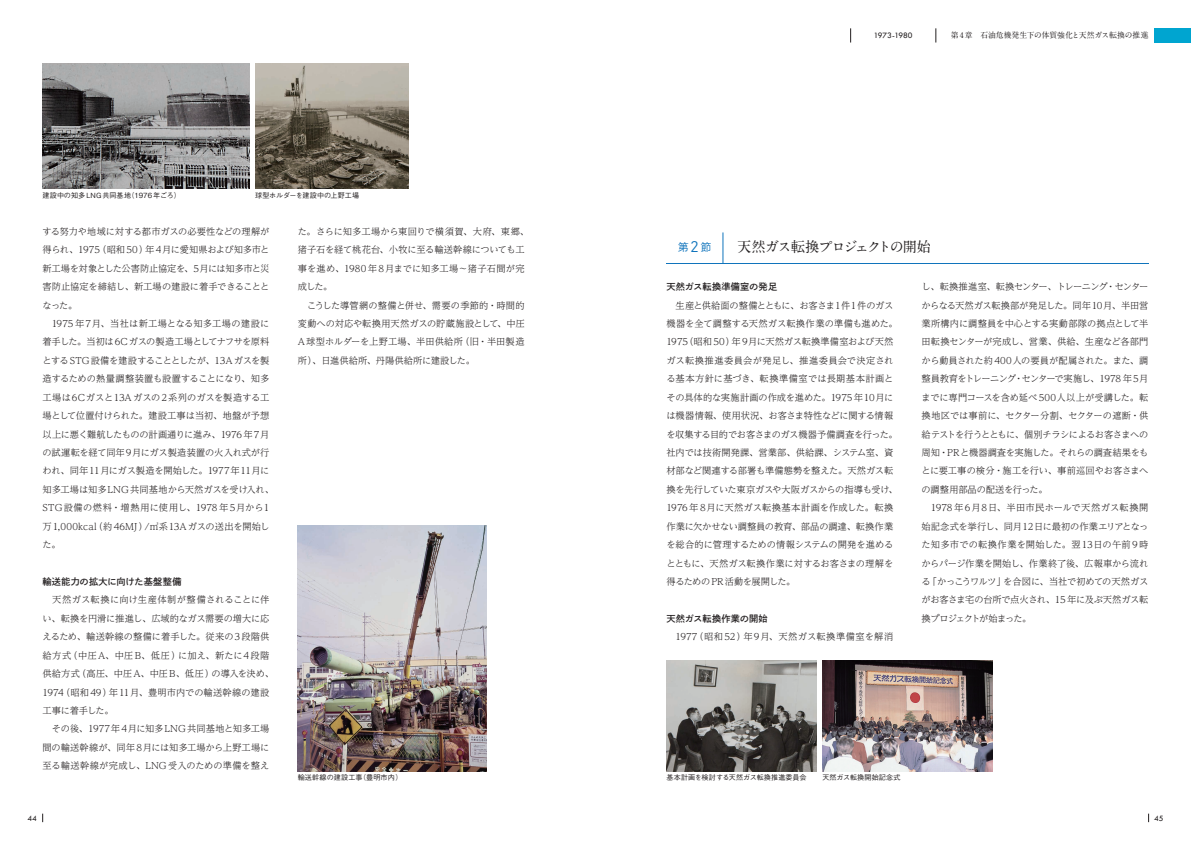
<style>
.page{position:relative;width:1191px;height:842px;background:#fff}
.page>*{position:absolute;margin:0;border:0;box-sizing:border-box;transform-origin:0 0}
.t1{font:700 14.2px "A1 Mincho Std";letter-spacing:-.075em;color:#231f20}
.t2{font:10.6px "Shuei Go Kin Std L";color:#1074bc}
.t3{font:300 9.2px/18.4px "UD Reimin Pro";letter-spacing:-.005em;color:#231f20}
.t4{font:9.2px "Shuei Go Gin Std B";letter-spacing:.015em;color:#231f20}
.t5{font:300 9.2px "UD Reimin Pro";letter-spacing:.05em;color:#231f20}
.t6{font:8.5px "Tw Cen";letter-spacing:-.005em;color:#231f20}
.t7{font:7.8px "A1 Mincho Std Bol 1";letter-spacing:-.005em;color:#231f20}
.t8{font:500 7.1px "Gothic BBB Pro";letter-spacing:.01em;color:#231f20}
.t9{font:500 7.1px "Gothic BBB Pro";letter-spacing:-.02em;color:#231f20}
.s1{font-size:14.2px}
</style>
<div class="page">
<hr style="left:722px;top:232px;width:1px;height:32px;background:#1074bc">
<hr style="left:666px;top:263px;width:482px;height:1px;background:#1074bc">
<img style="left:822px;top:660px;width:170px;height:111px">
<img style="left:666px;top:660px;width:150px;height:111px">
<div style="left:1154px;top:28px;width:37px;height:15px;background:#00a5d0"></div>
<svg style="left:850px;top:28px;width:1px;height:15px"></svg>
<svg style="left:935px;top:28px;width:1px;height:15px"></svg>
<img style="left:255px;top:64px;width:153px;height:125px">
<img style="left:298px;top:526px;width:188px;height:245px">
<img style="left:43px;top:64px;width:206px;height:125px">
<p class="t8" style="left:43px;top:189px;width:140px">建設中の知多LNG共同基地（1976年ごろ）</p>
<p class="t9" style="left:255px;top:189px;width:105px">球型ホルダーを建設中の上野工場</p>
<p class="t3" style="left:43px;top:222px;width:233px">する努力や地域に対する都市ガスの必要性などの理解が得られ、1975（昭和50）年 4月に愛知県および知多市と新工場を対象とした公害防止協定を、5月には知多市と災害防止協定を締結し、新工場の建設に着手できることとなった。<br>　1975年7月、当社は新工場となる知多工場の建設に着手した。当初は6Cガスの製造工場としてナフサを原料とするSTG 設備を建設することとしたが、13Aガスを製造するための熱量調整装置も設置することになり、知多工場は6Cガスと13Aガスの2系列のガスを製造する工場として位置付けられた。建設工事は当初、地盤が予想以上に悪く難航したものの計画通りに進み、1976 年7月の試運転を経て同年9月にガス製造装置の火入れ式が行われ、同年11月にガス製造を開始した。1977年11月に知多工場は知多LNG 共同基地から天然ガスを受け入れ、<br>STG設備の燃料・増熱用に使用し、1978 年5月から1万1,000kcal（約46MJ）/㎥系13Aガスの送出を開始した。</p>
<p class="t4" style="left:43px;top:575px;width:141px">輸送能力の拡大に向けた基盤整備</p>
<p class="t3" style="left:43px;top:590px;width:233px">　天然ガス転換に向け生産体制が整備されることに伴い、転換を円滑に推進し、広域的なガス需要の増大に応えるため、輸送幹線の整備に着手した。従来の3段階供給方式（中圧 A、中圧B、低圧）に加え、新たに4段階供給方式（高圧、中圧 A、中圧 B、低圧）の導入を決め、<br>1974（昭和49）年11月、豊明市内での輸送幹線の建設工事に着手した。<br>　その後、1977年4月に知多LNG 共同基地と知多工場間の輸送幹線が、同年 8月には知多工場から上野工場に至る輸送幹線が完成し、LNG受入のための準備を整え</p>
<p class="t6" style="left:27px;top:813px;width:11px">44</p>
<p class="t3" style="left:298px;top:222px;width:233px">た。さらに知多工場から東回りで横須賀、大府、東郷、猪子石を経て桃花台、小牧に至る輸送幹線についても工事を進め、1980年 8月までに知多工場～猪子石間が完成した。<br>　こうした導管網の整備と併せ、需要の季節的・時間的変動への対応や転換用天然ガスの貯蔵施設として、中圧<br>A球型ホルダーを上野工場、半田供給所（旧・半田製造所）、日進供給所、丹陽供給所に建設した。</p>
<p class="t8" style="left:298px;top:772px;width:106px">輸送幹線の建設工事（豊明市内）</p>
<p class="t6" style="left:873px;top:30px;width:41px">1973-1980</p>
<p class="t7" style="left:950px;top:29px;width:199px">第 4章　石油危機発生下の体質強化と天然ガス転換の推進</p>
<p class="t2" style="left:678px;top:239px;width:35px">第<span class="s1">2</span>節</p>
<h1 class="t1" style="left:737px;top:235px;width:195px">天然ガス転換プロジェクトの開始</h1>
<p class="t4" style="left:666px;top:280px;width:112px">天然ガス転換準備室の発足</p>
<p class="t3" style="left:666px;top:296px;width:233px">　生産と供給面の整備とともに、お客さま1件1件のガス機器を全て調整する天然ガス転換作業の準備も進めた。<br>1975（昭和50）年9月に天然ガス転換準備室および天然ガス転換推進委員会が発足し、推進委員会で決定される基本方針に基づき、転換準備室では長期基本計画とその具体的な実施計画の作成を進めた。1975 年10月には機器情報、使用状況、お客さま特性などに関する情報を収集する目的でお客さまのガス機器予備調査を行った。社内では技術開発課、営業部、供給課、システム室、資材部など関連する部署も準備態勢を整えた。天然ガス転換を先行していた東京ガスや大阪ガスからの指導も受け、<br>1976年 8月に天然ガス転換基本計画を作成した。転換作業に欠かせない調整員の教育、部品の調達、転換作業を総合的に管理するための情報システムの開発を進めるとともに、天然ガス転換作業に対するお客さまの理解を得るためのPR 活動を展開した。</p>
<p class="t4" style="left:666px;top:612px;width:103px">天然ガス転換作業の開始</p>
<p class="t5" style="left:666px;top:629px;width:228px">　1977（昭和52）年9月、天然ガス転換準備室を解消</p>
<p class="t3" style="left:921px;top:277px;width:228px">し、転換推進室、転換センター、トレーニング・センターからなる天然ガス転換部が発足した。同年10月、半田営業所構内に調整員を中心とする実動部隊の拠点として半田転換センターが完成し、営業、供給、生産など各部門から動員された約400人の要員が配属された。また、調整員教育をトレーニング・センターで実施し、1978 年 5月までに専門コースを含め延べ500人以上が受講した。転換地区では事前に、セクター分割、セクターの遮断・供給テストを行うとともに、個別チラシによるお客さまへの周知・PRと機器調査を実施した。それらの調査結果をもとに要工事の検分・施工を行い、事前巡回やお客さまへの調整用部品の配送を行った。<br>　1978 年 6月8日、半田市民ホールで天然ガス転換開始記念式を挙行し、同月12日に最初の作業エリアとなった知多市での転換作業を開始した。翌13日の午前9時からパージ作業を開始し、作業終了後、広報車から流れる「かっこうワルツ」を合図に、当社で初めての天然ガスがお客さま宅の台所で点火され、15 年に及ぶ天然ガス転換プロジェクトが始まった。</p>
<p class="t8" style="left:666px;top:772px;width:142px">基本計画を検討する天然ガス転換推進委員会</p>
<p class="t8" style="left:822px;top:772px;width:80px">天然ガス転換開始記念式</p>
<p class="t6" style="left:1154px;top:813px;width:11px">45</p>
</div>
